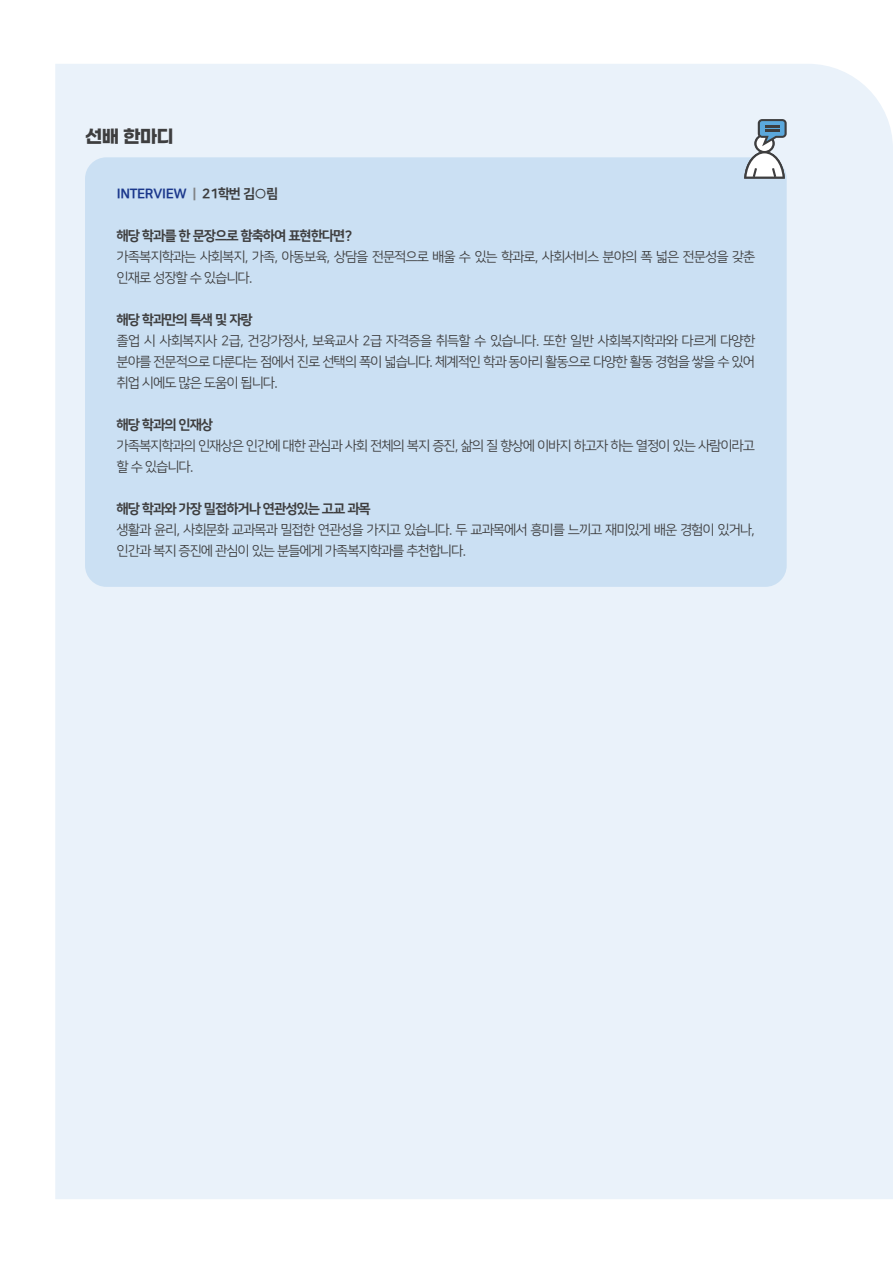
<style>
.page{position:relative;width:893px;height:1263px;background:#fff}
.page>*{position:absolute;margin:0;border:0;box-sizing:border-box;transform-origin:0 0}
.t1{font:700 18px "Gmarket Sans";color:#3e3e3f}
.t2{font:13.5px/21px "Nanum Square OTF ac R";letter-spacing:-.03em;color:#3e3e3f}
.t3{font:13.5px "Nanum Square OTF ac EB";letter-spacing:-.03em;color:#3e3e3f}
.t4{font:13.5px "Nanum Square OTF ac EB";letter-spacing:-.03em;color:#1b388c}
.s1{color:#808285}
.s2{color:#3e3e3f}
</style>
<div class="page">
<div style="left:55px;top:64px;width:838px;height:1135px;background:#eaf2fa"></div>
<div style="left:85px;top:157px;width:702px;height:430px;background:#cbe0f3;border-radius:21px"></div>
<svg style="left:744px;top:119px;width:43px;height:60px;background:#b3bfc8"></svg>
<p class="t1" style="left:85px;top:126px;width:90px">선배 한마디</p>
<p class="t4" style="left:117px;top:186px;width:163px">INTERVIEW <span class="s1">|</span> <span class="s2">21학번 김○림</span></p>
<p class="t3" style="left:117px;top:228px;width:237px">해당 학과를 한 문장으로 함축하여 표현한다면?</p>
<p class="t2" style="left:117px;top:246px;width:640px">가족복지학과는 사회복지, 가족, 아동보육, 상담을 전문적으로 배울 수 있는 학과로, 사회서비스 분야의 폭 넓은 전문성을 갖춘 인재로 성장할 수 있습니다.</p>
<p class="t3" style="left:117px;top:312px;width:137px">해당 학과만의 특색 및 자랑</p>
<p class="t2" style="left:117px;top:330px;width:640px;text-align:justify">졸업 시 사회복지사 2급, 건강가정사, 보육교사 2급 자격증을 취득할 수 있습니다. 또한 일반 사회복지학과와 다르게 다양한 분야를 전문적으로 다룬다는 점에서 진로 선택의 폭이 넓습니다. 체계적인 학과 동아리 활동으로 다양한 활동 경험을 쌓을 수 있어 취업 시에도 많은 도움이 됩니다.</p>
<p class="t3" style="left:117px;top:417px;width:97px">해당 학과의 인재상</p>
<p class="t2" style="left:117px;top:435px;width:639px">가족복지학과의 인재상은 인간에 대한 관심과 사회 전체의 복지 증진, 삶의 질 향상에 이바지 하고자 하는 열정이 있는 사람이라고 할 수 있습니다.</p>
<p class="t3" style="left:117px;top:501px;width:255px">해당 학과와 가장 밀접하거나 연관성있는 고교 과목</p>
<p class="t2" style="left:117px;top:519px;width:639px">생활과 윤리, 사회문화 교과목과 밀접한 연관성을 가지고 있습니다. 두 교과목에서 흥미를 느끼고 재미있게 배운 경험이 있거나, 인간과 복지 증진에 관심이 있는 분들에게 가족복지학과를 추천합니다.</p>
</div>
